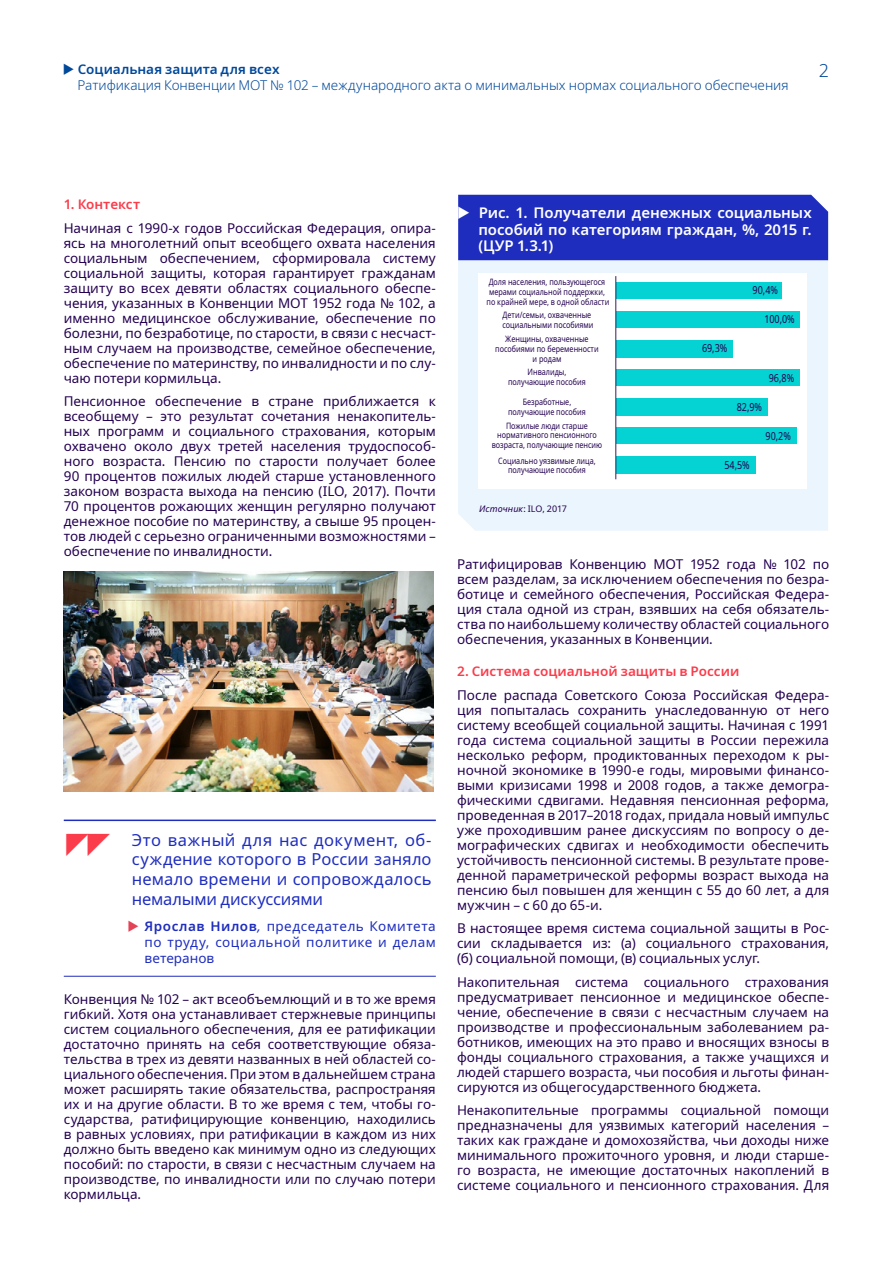
<style>
.page{position:relative;width:893px;height:1263px;background:#fff}
.page>*{position:absolute;margin:0;border:0;box-sizing:border-box;transform-origin:0 0}
.t1{font:300 18px "Noto Sans";color:#00489a}
.t2{font:16.5px/19.8px "Noto Sans";letter-spacing:.005em;color:#1e2dbe;text-align:justify}
.t3{font:600 15px/16.5px "Noto Sans";letter-spacing:-.005em;color:#fff;text-align:justify}
.t4{font:13.5px/15px "Noto Sans";letter-spacing:-.005em;color:#230050;text-align:justify}
.t5{font:300 13.5px "Noto Sans";letter-spacing:-.005em;color:#00489a}
.t6{font:13.5px/16.2px "Noto Sans";letter-spacing:.035em;color:#1e2dbe;text-align:justify}
.t7{font:600 13.5px "Noto Sans";color:#fa3c4b}
.t8{font:600 13.5px "Noto Sans";color:#00489a}
.t9{font:10.95px "Noto Sans";color:#230050;scale:.82 1}
.t10{font:9px "Noto Sans";letter-spacing:-.005em;color:#230050}
.t11{font:8.7px/9.9px "Noto Sans";color:#230050;text-align:center;scale:.82 1}
.s1{font-weight:600}
.s2{font-style:italic}
</style>
<div class="page">
<hr style="left:64px;top:819px;width:372px;height:2px;background:#1e2dbe">
<hr style="left:64px;top:976px;width:372px;height:1px;background:#1e2dbe">
<img style="left:64px;top:571px;width:370px;height:220px">
<div style="left:458px;top:260px;width:370px;height:271px;background:#ebf5fd"></div>
<div style="left:478px;top:274px;width:329px;height:215px;background:#fff"></div>
<div style="left:616px;top:282px;width:165px;height:17px;background:#05d2d2"></div>
<div style="left:616px;top:311px;width:183px;height:17px;background:#05d2d2"></div>
<div style="left:616px;top:370px;width:183px;height:16px;background:#05d2d2"></div>
<div style="left:616px;top:427px;width:181px;height:17px;background:#05d2d2"></div>
<div style="left:616px;top:340px;width:116px;height:17px;background:#05d2d2"></div>
<div style="left:616px;top:398px;width:151px;height:18px;background:#05d2d2"></div>
<div style="left:616px;top:456px;width:139px;height:17px;background:#05d2d2"></div>
<hr style="left:616px;top:276px;width:1px;height:203px;background:#230050">
<div style="left:458px;top:195px;width:370px;height:65px;background:#1e2dbe"></div>
<p class="t8" style="left:78px;top:60px;width:203px">Социальная защита для всех</p>
<h1 class="t1" style="left:819px;top:57px;width:12px">2</h1>
<p class="t5" style="left:78px;top:76px;width:713px">Ратификация Конвенции МОТ № 102 – международного акта о минимальных нормах социального обеспечения</p>
<p class="t7" style="left:64px;top:195px;width:78px">1. Контекст</p>
<p class="t4" style="left:64px;top:221px;width:374px">Начиная с 1990-х годов Российская Федерация, опира&shy;ясь на многолетний опыт всеобщего охвата населения социальным обеспечением, сформировала систему социальной защиты, которая гарантирует гражданам защиту во всех девяти областях социального обеспе&shy;чения, указанных в Конвенции МОТ 1952 года № 102, а именно медицинское обслуживание, обеспечение по болезни, по безработице, по старости, в связи с несчаст&shy;ным случаем на производстве, семейное обеспечение, обеспечение по материнству, по инвалидности и по слу&shy;чаю потери кормильца.</p>
<p class="t4" style="left:64px;top:394px;width:374px">Пенсионное обеспечение в стране приближается к всеобщему – это результат сочетания ненакопитель&shy;ных программ и социального страхования, которым охвачено около двух третей населения трудоспособ&shy;ного возраста. Пенсию по старости получает более 90 процентов пожилых людей старше установленного законом возраста выхода на пенсию (ILO, 2017). Почти 70 процентов рожающих женщин регулярно получают денежное пособие по материнству, а свыше 95 процен&shy;тов людей с серьезно ограниченными возможностями – обеспечение по инвалидности.</p>
<p class="t2" style="left:132px;top:830px;width:301px">Это важный для нас документ, об&shy;суждение которого в России заняло немало времени и сопровождалось немалыми дискуссиями</p>
<p class="t6" style="left:145px;top:918px;width:293px"><span class="s1">Ярослав Нилов</span><span class="s2">,</span> председатель Комитета по труду, социальной политике и делам ветеранов</p>
<p class="t4" style="left:64px;top:991px;width:374px">Конвенция № 102 – акт всеобъемлющий и в то же время гибкий. Хотя она устанавливает стержневые принципы систем социального обеспечения, для ее ратификации достаточно принять на себя соответствующие обяза&shy;тельства в трех из девяти названных в ней областей со&shy;циального обеспечения. При этом в дальнейшем страна может расширять такие обязательства, распространяя их и на другие области. В то же время с тем, чтобы го&shy;сударства, ратифицирующие конвенцию, находились в равных условиях, при ратификации в каждом из них должно быть введено как минимум одно из следующих пособий: по старости, в связи с несчастным случаем на производстве, по инвалидности или по случаю потери кормильца.</p>
<p class="t3" style="left:478px;top:205px;width:335px">Рис. 1. Получатели денежных социальных пособий по категориям граждан, %, 2015 г. (ЦУР 1.3.1)</p>
<p class="t11" style="left:487px;top:277px;width:151px;text-align:left">Доля населения, пользующегося мерами социальной поддержки, по крайней мере, в одной области</p>
<p class="t11" style="left:502px;top:310px;width:113px;text-align:left">Дети/cемьи, охваченные социальными пособиями</p>
<p class="t11" style="left:495px;top:334px;width:128px">Женщины, охваченные пособиями по беременности и родам</p>
<p class="t11" style="left:508px;top:367px;width:96px">Инвалиды, получающие пособия</p>
<p class="t11" style="left:508px;top:397px;width:96px">Безработные, получающие пособия</p>
<p class="t11" style="left:492px;top:421px;width:136px">Пожилые люди старше нормативного пенсионного возраста, получающие пенсию</p>
<p class="t11" style="left:498px;top:456px;width:120px">Социально уязвимые лица, получающие пособия</p>
<p class="t10" style="left:479px;top:502px;width:89px"><span class="s2">Источник</span>: ILO, 2017</p>
<p class="t9" style="left:702px;top:341px;width:32px">69,3%</p>
<p class="t9" style="left:753px;top:282px;width:32px">90,4%</p>
<p class="t9" style="left:764px;top:312px;width:39px">100,0%</p>
<p class="t9" style="left:769px;top:370px;width:32px">96,8%</p>
<p class="t9" style="left:737px;top:399px;width:32px">82,9%</p>
<p class="t9" style="left:765px;top:429px;width:32px">90,2%</p>
<p class="t9" style="left:724px;top:458px;width:32px">54,5%</p>
<p class="t4" style="left:457px;top:557px;width:374px">Ратифицировав Конвенцию МОТ 1952 года № 102 по всем разделам, за исключением обеспечения по безра&shy;ботице и семейного обеспечения, Российская Федера&shy;ция стала одной из стран, взявших на себя обязатель&shy;ства по наибольшему количеству областей социального обеспечения, указанных в Конвенции.</p>
<p class="t7" style="left:457px;top:662px;width:284px">2. Система социальной защиты в России</p>
<p class="t4" style="left:457px;top:688px;width:374px">После распада Советского Союза Российская Федера&shy;ция попыталась сохранить унаследованную от него систему всеобщей социальной защиты. Начиная с 1991 года система социальной защиты в России пережила несколько реформ, продиктованных переходом к ры&shy;ночной экономике в 1990-е годы, мировыми финансо&shy;выми кризисами 1998 и 2008 годов, а также демогра&shy;фическими сдвигами. Недавняя пенсионная реформа, проведенная в 2017–2018 годах, придала новый импульс уже проходившим ранее дискуссиям по вопросу о де&shy;мографических сдвигах и необходимости обеспечить устойчивость пенсионной системы. В результате прове&shy;денной параметрической реформы возраст выхода на пенсию был повышен для женщин с 55 до 60 лет, а для мужчин – с 60 до 65-и.</p>
<p class="t4" style="left:457px;top:921px;width:374px">В настоящее время система социальной защиты в Рос&shy;сии складывается из: (а) социального страхования, (б) социальной помощи, (в) социальных услуг.</p>
<p class="t4" style="left:457px;top:975px;width:374px">Накопительная система социального страхования предусматривает пенсионное и медицинское обеспе&shy;чение, обеспечение в связи с несчастным случаем на производстве и профессиональным заболеванием ра&shy;ботников, имеющих на это право и вносящих взносы в фонды социального страхования, а также учащихся и людей старшего возраста, чьи пособия и льготы финан&shy;сируются из общегосударственного бюджета.</p>
<p class="t4" style="left:457px;top:1103px;width:374px">Ненакопительные программы социальной помощи предназначены для уязвимых категорий населения – таких как граждане и домохозяйства, чьи доходы ниже минимального прожиточного уровня, и люди старше&shy;го возраста, не имеющие достаточных накоплений в системе социального и пенсионного страхования. Для</p>
</div>
